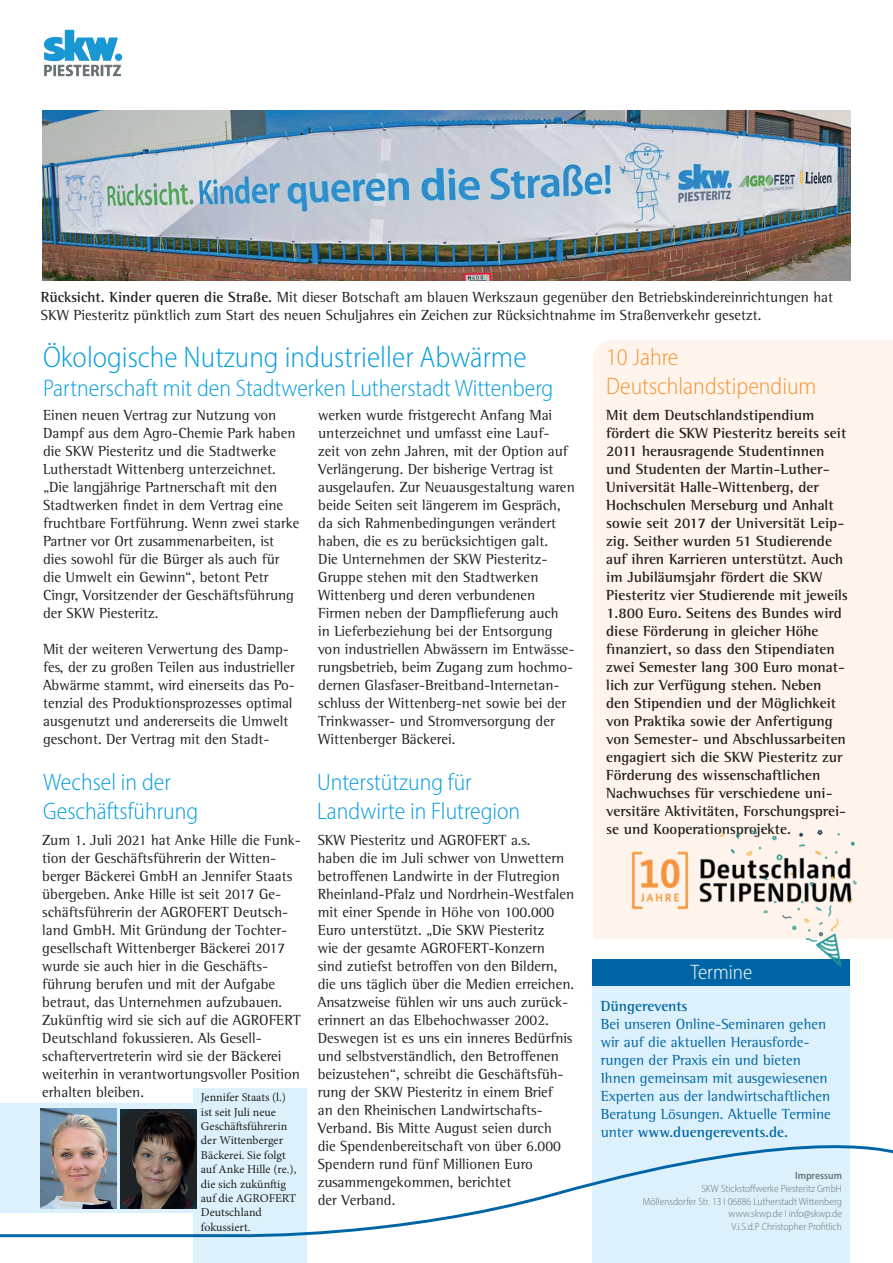
<style>
.page{position:relative;width:893px;height:1263px;background:#fff}
.page>*{position:absolute;margin:0;border:0;box-sizing:border-box;transform-origin:0 0}
.t1{font:300 semi-condensed 30px "Myriad Pro";color:#069ddc}
.t2{font:300 semi-condensed 24px/28.8px "Myriad Pro";color:#069ddc}
.t3{font:300 semi-condensed 24px/28.8px "Myriad Pro";color:#f49435}
.t4{font:300 semi-condensed 21px "Myriad Pro";color:#fff}
.t5{font:15px/18px "Rotis Semi Serif Std";color:#231f20}
.t6{font:700 15px/18px "Rotis Semi Serif Std";color:#231f20}
.t7{font:15px/18px "Rotis Semi Serif Std";color:#0065a4}
.t8{font:700 15px "Rotis Semi Serif Std";color:#0065a4}
.t9{font:12px/14.4px "Minion Pro";color:#231f20}
.t10{font:300 semi-condensed 10.5px/12.6px "Myriad Pro";color:#6a757b;text-align:right}
.t11{font:600 semi-condensed 10.5px "Myriad Pro";color:#6a757b}
.s1{font-weight:700}
</style>
<div class="page">
<div style="left:193px;top:1088px;width:113px;height:175px;background:#dcf1fb"></div>
<div style="left:0;top:1103px;width:301px;height:110px;background:#dcf1fb"></div>
<div style="left:593px;top:340px;width:300px;height:599px;background:#fef4eb"></div>
<div style="left:592px;top:978px;width:258px;height:285px;background:#dcf1fb"></div>
<div style="left:592px;top:959px;width:258px;height:26px;background:#0065a4"></div>
<img style="left:43px;top:29px;width:80px;height:48px">
<svg style="left:0;top:1117px;width:893px;height:121px"></svg>
<img style="left:43px;top:111px;width:807px;height:170px">
<img style="left:628px;top:829px;width:238px;height:138px">
<img style="left:41px;top:1108px;width:76px;height:100px">
<img style="left:120px;top:1109px;width:76px;height:100px">
<p class="t5" style="left:41px;top:288px;width:794px"><span class="s1">Rücksicht. Kinder queren die Straße.</span> Mit dieser Botschaft am blauen Werkszaun gegenüber den Betriebskindereinrichtungen hat<br>SKW Piesteritz pünktlich zum Start des neuen Schuljahres ein Zeichen zur Rücksichtnahme im Straßenverkehr gesetzt.</p>
<h1 class="t1" style="left:43px;top:339px;width:485px">Ökologische Nutzung industrieller Abwärme</h1>
<h2 class="t2" style="left:43px;top:374px;width:512px">Partnerschaft mit den Stadtwerken Lutherstadt Wittenberg</h2>
<p class="t5" style="left:43px;top:406px;width:258px">Einen neuen Vertrag zur Nutzung von Dampf aus dem Agro-Chemie Park haben die SKW Piesteritz und die Stadtwerke Lutherstadt Wittenberg unterzeichnet. „Die langjährige Partnerschaft mit den Stadtwerken findet in dem Vertrag eine fruchtbare Fortführung. Wenn zwei starke Partner vor Ort zusammenarbeiten, ist dies sowohl für die Bürger als auch für die Umwelt ein Gewinn“, betont Petr Cingr, Vorsitzender der Geschäftsführung der SKW Piesteritz.</p>
<p class="t5" style="left:43px;top:640px;width:254px">Mit der weiteren Verwertung des Damp&shy;fes, der zu großen Teilen aus industrieller Abwärme stammt, wird einerseits das Po&shy;tenzial des Produktionsprozesses optimal ausgenutzt und andererseits die Umwelt geschont. Der Vertrag mit den Stadt-</p>
<p class="t5" style="left:318px;top:406px;width:258px">werken wurde fristgerecht Anfang Mai unterzeichnet und umfasst eine Lauf&shy;zeit von zehn Jahren, mit der Option auf Verlängerung. Der bisherige Vertrag ist ausgelaufen. Zur Neuausgestaltung waren beide Seiten seit längerem im Gespräch, da sich Rahmenbedingungen verändert haben, die es zu berücksichtigen galt.<br>Die Unternehmen der SKW Piesteritz-Gruppe stehen mit den Stadtwerken Wittenberg und deren verbundenen Firmen neben der Dampflieferung auch<br>in Lieferbeziehung bei der Entsorgung von industriellen Abwässern im Entwässe&shy;rungsbetrieb, beim Zugang zum hochmo&shy;dernen Glasfaser-Breitband-Internetan&shy;schluss der Wittenberg-net sowie bei der Trinkwasser- und Stromversorgung der Wittenberger Bäckerei.</p>
<h2 class="t2" style="left:43px;top:768px;width:157px">Wechsel in der<br>Geschäftsführung</h2>
<p class="t5" style="left:42px;top:831px;width:260px">Zum 1. Juli 2021 hat Anke Hille die Funk&shy;tion der Geschäftsführerin der Witten&shy;berger Bäckerei GmbH an Jennifer Staats übergeben. Anke Hille ist seit 2017 Ge&shy;schäftsführerin der AGROFERT Deutsch&shy;land GmbH. Mit Gründung der Tochter&shy;gesellschaft Wittenberger Bäckerei 2017 wurde sie auch hier in die Geschäfts&shy;führung berufen und mit der Aufgabe betraut, das Unternehmen aufzubauen.<br>Zukünftig wird sie sich auf die AGROFERT Deutschland fokussieren. Als Gesell&shy;schaftervertreterin wird sie der Bäckerei weiterhin in verantwortungsvoller Position erhalten bleiben.</p>
<p class="t9" style="left:201px;top:1090px;width:97px">Jennifer Staats (l.) ist seit Juli neue<br>Geschäftsführerin der Wittenberger<br>Bäckerei. Sie folgt auf Anke Hille (re.), die sich zukünftig auf die AGROFERT<br>Deutschland fokussiert.</p>
<h2 class="t2" style="left:317px;top:768px;width:204px">Unterstützung für<br>Landwirte in Flutregion</h2>
<p class="t5" style="left:318px;top:831px;width:258px">SKW Piesteritz und AGROFERT a.s.<br>haben die im Juli schwer von Unwettern betroffenen Landwirte in der Flutregion Rheinland-Pfalz und Nordrhein-Westfalen mit einer Spende in Höhe von 100.000<br>Euro unterstützt. „Die SKW Piesteritz<br>wie der gesamte AGROFERT-Konzern<br>sind zutiefst betroffen von den Bildern, die uns täglich über die Medien erreichen.<br>Ansatzweise fühlen wir uns auch zurück&shy;erinnert an das Elbehochwasser 2002.<br>Deswegen ist es uns ein inneres Bedürfnis und selbstverständlich, den Betroffenen beizustehen“, schreibt die Geschäftsfüh&shy;rung der SKW Piesteritz in einem Brief<br>an den Rheinischen Landwirtschafts-Verband. Bis Mitte August seien durch<br>die Spendenbereitschaft von über 6.000<br>Spendern rund fünf Millionen Euro zusammengekommen, berichtet<br>der Verband.</p>
<h2 class="t3" style="left:606px;top:342px;width:212px">10 Jahre<br>Deutschlandstipendium</h2>
<p class="t6" style="left:606px;top:406px;width:243px">Mit dem Deutschlandstipendium fördert die SKW Piesteritz bereits seit 2011 herausragende Studentinnen und Studenten der Martin-Luther-Universität Halle-Wittenberg, der Hochschulen Merseburg und Anhalt sowie seit 2017 der Universität Leip&shy;zig. Seither wurden 51 Studierende auf ihren Karrieren unterstützt. Auch im Jubiläumsjahr fördert die SKW Piesteritz vier Studierende mit jeweils 1.800 Euro. Seitens des Bundes wird diese Förderung in gleicher Höhe finanziert, so dass den Stipendiaten zwei Semester lang 300 Euro monat&shy;lich zur Verfügung stehen. Neben den Stipendien und der Möglichkeit von Praktika sowie der Anfertigung von Semester- und Abschlussarbeiten engagiert sich die SKW Piesteritz zur Förderung des wissenschaftlichen Nachwuchses für verschiedene uni&shy;versitäre Aktivitäten, Forschungsprei&shy;se und Kooperationsprojekte.</p>
<h3 class="t4" style="left:691px;top:959px;width:63px">Termine</h3>
<p class="t8" style="left:601px;top:997px;width:88px">Düngerevents</p>
<p class="t7" style="left:601px;top:1015px;width:232px">Bei unseren Online-Seminaren gehen wir auf die aktuellen Herausforde&shy;rungen der Praxis ein und bieten Ihnen gemeinsam mit ausgewiesenen Experten aus der landwirtschaftlichen Beratung Lösungen. Aktuelle Termine unter <span class="s1">www.duengerevents.de.</span></p>
<p class="t11" style="left:795px;top:1169px;width:48px">Impressum</p>
<p class="t10" style="left:643px;top:1182px;width:200px">SKW Stickstoffwerke Piesteritz GmbH<br>Möllensdorfer Str. 13 I 06886 Lutherstadt Wittenberg www.skwp.de I info@skwp.de<br>V.i.S.d.P Christopher Profitlich</p>
</div>
